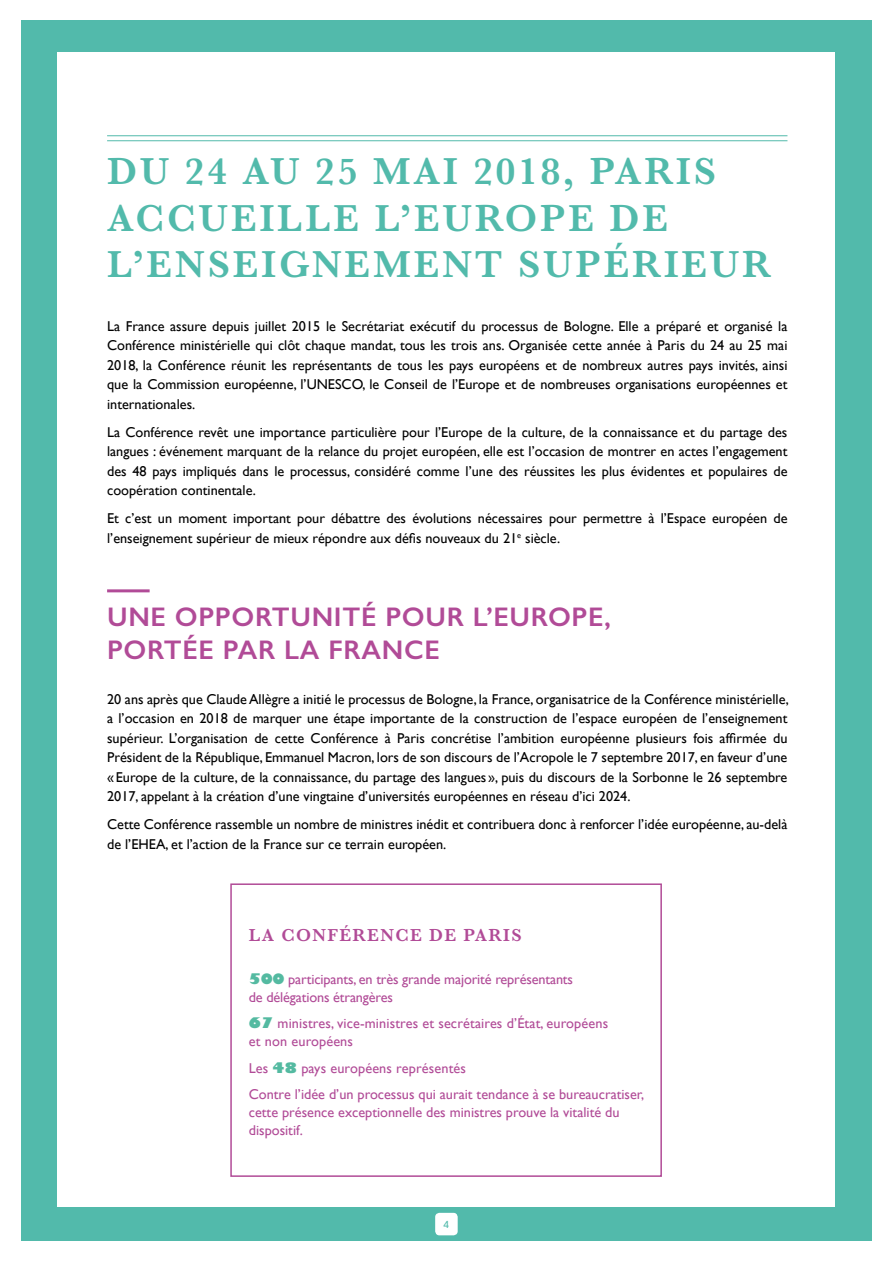
<style>
.page{position:relative;width:893px;height:1263px;background:#fff}
.page>*{position:absolute;margin:0;border:0;box-sizing:border-box;transform-origin:0 0}
.t1{font:600 39px/46.8px "Baskerville";letter-spacing:.075em;color:#52baab}
.t2{font:600 27px/32.4px "Gill Sans";letter-spacing:.025em;color:#b14b97}
.t3{font:600 18px "Baskerville";letter-spacing:.075em;color:#b14b97}
.t4{font:14.25px/19.5px "Gill Sans";color:#000;text-align:justify}
.t5{font:14.25px/18px "Gill Sans";color:#b14b97}
.t6{font:11.25px "Effra";color:#52baab}
.s1{font-weight:800;color:#54baa1}
</style>
<div class="page">
<div style="left:21px;top:20px;width:851px;height:1220px;background:#52baab"></div>
<div style="left:58px;top:53px;width:777px;height:1154px;background:#fff"></div>
<hr style="left:107px;top:135px;width:680px;height:1px;background:#52baab">
<hr style="left:107px;top:140px;width:680px;height:1px;background:#52baab">
<hr style="left:107px;top:589px;width:43px;height:3px;background:#b14b97">
<div style="left:230px;top:883px;width:432px;height:294px;border:2px solid #b14b97"></div>
<div style="left:435px;top:1213px;width:23px;height:22px;background:#fff;border-radius:4px"></div>
<h1 class="t1" style="left:107px;top:147px;width:665px">DU 24 AU 25 MAI 2018, PARIS<br>ACCUEILLE L’EUROPE DE<br>L’ENSEIGNEMENT SUPÉRIEUR</h1>
<p class="t4" style="left:107px;top:316px;width:682px">La France assure depuis juillet 2015 le Secrétariat exécutif du processus de Bologne. Elle a préparé et organisé la Conférence ministérielle qui clôt chaque mandat, tous les trois ans. Organisée cette année à Paris du 24 au 25 mai 2018, la Conférence réunit les représentants de tous les pays européens et de nombreux autres pays invités, ainsi que la Commission européenne, l’UNESCO, le Conseil de l’Europe et de nombreuses organisations européennes et internationales.</p>
<p class="t4" style="left:107px;top:422px;width:682px">La Conférence revêt une importance particulière pour l’Europe de la culture, de la connaissance et du partage des langues : événement marquant de la relance du projet européen, elle est l’occasion de montrer en actes l’engagement des 48 pays impliqués dans le processus, considéré comme l’une des réussites les plus évidentes et populaires de coopération continentale.</p>
<p class="t4" style="left:107px;top:509px;width:682px">Et c’est un moment important pour débattre des évolutions nécessaires pour permettre à l’Espace européen de l’enseignement supérieur de mieux répondre aux défis nouveaux du 21<sup>e</sup> siècle.</p>
<h2 class="t2" style="left:107px;top:601px;width:505px">UNE OPPORTUNITÉ POUR L’EUROPE,<br>PORTÉE PAR LA FRANCE</h2>
<p class="t4" style="left:107px;top:689px;width:683px">20 ans après que Claude Allègre a initié le processus de Bologne, la France, organisatrice de la Conférence ministérielle, a l’occasion en 2018 de marquer une étape importante de la construction de l’espace européen de l’enseignement supérieur. L’organisation de cette Conférence à Paris concrétise l’ambition européenne plusieurs fois affirmée du Président de la République, Emmanuel Macron, lors de son discours de l’Acropole le 7 septembre 2017, en faveur d’une « Europe de la culture, de la connaissance, du partage des langues », puis du discours de la Sorbonne le 26 septembre 2017, appelant à la création d’une vingtaine d’universités européennes en réseau d’ici 2024.</p>
<p class="t4" style="left:107px;top:814px;width:682px">Cette Conférence rassemble un nombre de ministres inédit et contribuera donc à renforcer l’idée européenne, au-delà de l’EHEA, et l’action de la France sur ce terrain européen.</p>
<p class="t3" style="left:249px;top:923px;width:274px">LA CONFÉRENCE DE PARIS</p>
<p class="t5" style="left:249px;top:969px;width:326px"><span class="s1">500</span> participants, en très grande majorité représentants de délégations étrangères</p>
<p class="t5" style="left:249px;top:1014px;width:361px"><span class="s1">67</span> ministres, vice-ministres et secrétaires d’État, européens et non européens</p>
<p class="t5" style="left:249px;top:1054px;width:397px;line-height:26.5px">Les <span class="s1">48</span> pays européens représentés<br>Contre l’idée d’un processus qui aurait tendance à se bureaucratiser,</p>
<p class="t5" style="left:249px;top:1103px;width:372px">cette présence exceptionnelle des ministres prouve la vitalité du dispositif.</p>
<p class="t6" style="left:443px;top:1217px;width:8px">4</p>
</div>
